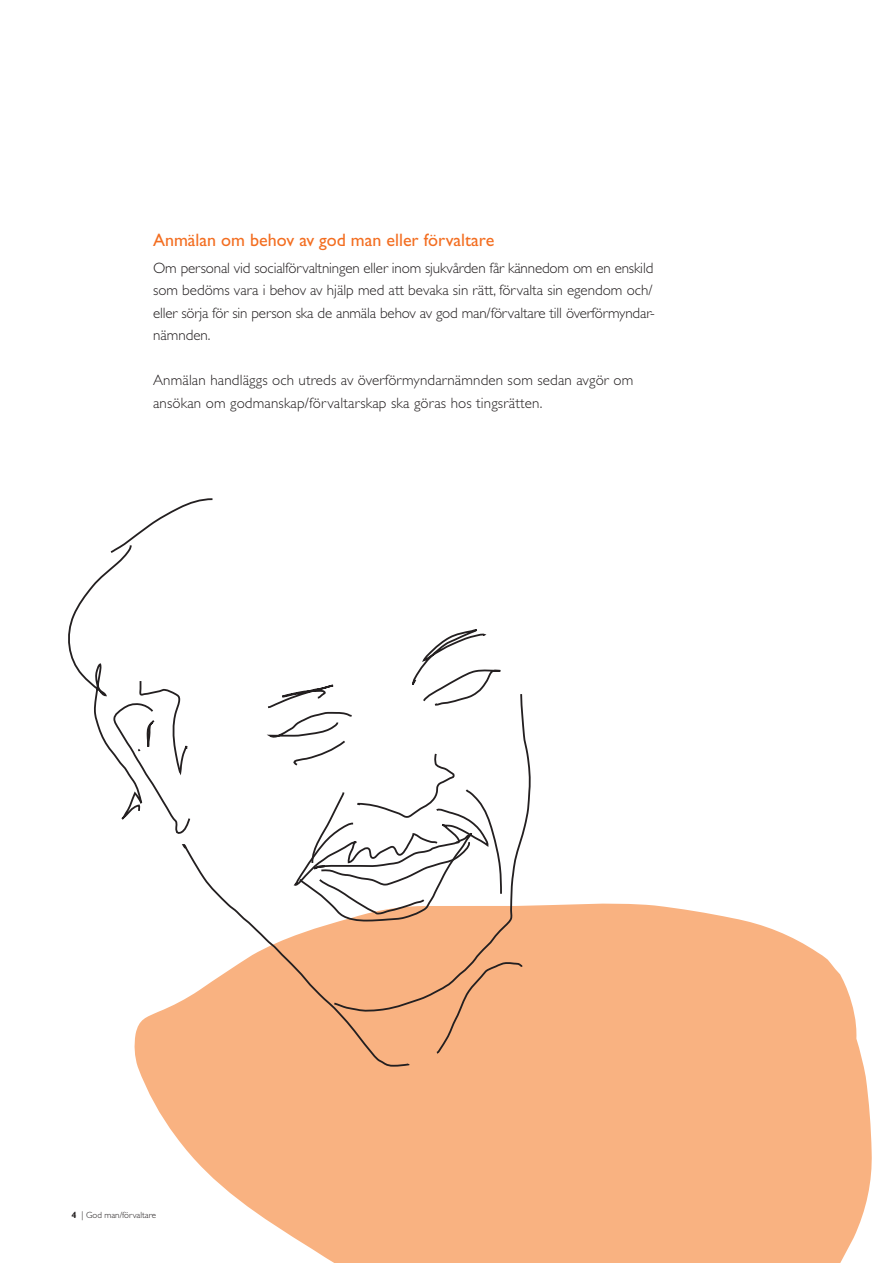
<style>
.page{position:relative;width:893px;height:1263px;background:#fff}
.page>*{position:absolute;margin:0;border:0;box-sizing:border-box;transform-origin:0 0}
.Rubrik_2{font:18px "Gill Sans Std";color:#f36e21}
.Brödtext{font:300 15px/22.5px "Gill Sans Std";color:#231f20}
.t1{font:300 9px "Gill Sans Std";color:#231f20}
.s1{font-weight:700}
</style>
<div class="page">
<svg style="left:134px;top:903px;width:738px;height:360px;background:#f9bd93"></svg>
<svg style="left:411px;top:694px;width:120px;height:319px"></svg>
<svg style="left:181px;top:886px;width:230px;height:182px"></svg>
<div style="left:435px;top:961px;width:89px;height:94px;background:#f9b281"></div>
<svg style="left:264px;top:629px;width:239px;height:293px"></svg>
<svg style="left:68px;top:498px;width:145px;height:388px"></svg>
<p class="Rubrik_2" style="left:153px;top:230px;width:343px">Anmälan om behov av god man eller förvaltare</p>
<p class="Brödtext" style="left:153px;top:257px;width:503px">Om personal vid socialförvaltningen eller inom sjukvården får kännedom om en enskild som bedöms vara i behov av hjälp med att bevaka sin rätt, förvalta sin egendom och/ eller sörja för sin person ska de anmäla behov av god man/förvaltare till överförmyndar&shy;nämnden.</p>
<p class="Brödtext" style="left:153px;top:369px;width:482px">Anmälan handläggs och utreds av överförmyndarnämnden som sedan avgör om ansökan om godmanskap/förvaltarskap ska göras hos tingsrätten.</p>
<p class="t1" style="left:72px;top:1210px;width:86px"><span class="s1">4</span> | God man/förvaltare</p>
</div>
